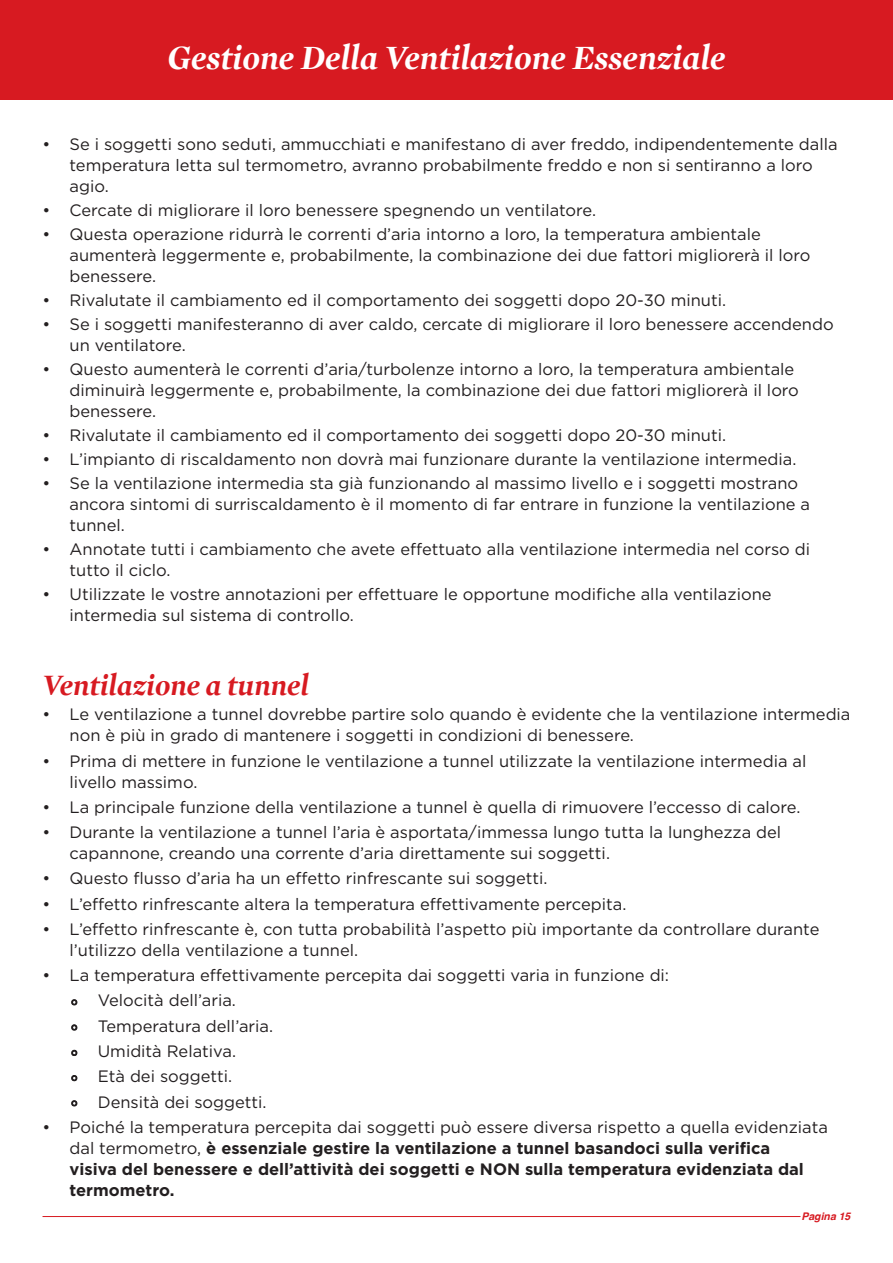
<style>
.page{position:relative;width:893px;height:1263px;background:#fff}
.page>*{position:absolute;margin:0;border:0;box-sizing:border-box;transform-origin:0 0}
.t1{font:italic 700 34.5px "Mercury Display";color:#fff}
.t2{font:italic 700 30px "Mercury Display";color:#d71a21}
.t3{font:16.5px/21px "Gotham";color:#231f20}
.t4{font:700 16.5px/21px "Gotham";color:#231f20}
.t5{font:italic 700 10.5px "Helvetica";color:#d71a21}
.s1{font-family:"Whitney"}
.s2{font-weight:400}
</style>
<div class="page">
<div style="left:0;top:0;width:893px;height:100px;background:#d71a21"></div>
<hr style="left:43px;top:1216px;width:757px;height:1px;background:#d71a21">
<h1 class="t1" style="left:167px;top:37px;width:560px">Gestione Della Ventilazione Essenziale</h1>
<p class="t3" style="left:70px;top:134px;width:769px;text-indent:-27px">• Se i soggetti sono seduti, ammucchiati e manifestano di aver freddo, indipendentemente dalla temperatura letta sul termometro, avranno probabilmente freddo e non si sentiranno a loro agio.</p>
<p class="t3" style="left:43px;top:200px;width:555px">• Cercate di migliorare il loro benessere spegnendo un ventilatore.</p>
<p class="t3" style="left:70px;top:224px;width:742px;text-indent:-27px">• Questa operazione ridurrà le correnti d’aria intorno a loro, la temperatura ambientale aumenterà leggermente e, probabilmente, la combinazione dei due fattori migliorerà il loro benessere.</p>
<p class="t3" style="left:43px;top:290px;width:685px">• Rivalutate il cambiamento ed il comportamento dei soggetti dopo 20-30 minuti.</p>
<p class="t3" style="left:70px;top:314px;width:766px;text-indent:-27px">• Se i soggetti manifesteranno di aver caldo, cercate di migliorare il loro benessere accendendo un ventilatore.</p>
<p class="t3" style="left:70px;top:359px;width:731px;text-indent:-27px">• Questo aumenterà le correnti d’aria/turbolenze intorno a loro, la temperatura ambientale diminuirà leggermente e, probabilmente, la combinazione dei due fattori migliorerà il loro benessere.</p>
<p class="t3" style="left:43px;top:424px;width:685px">• Rivalutate il cambiamento ed il comportamento dei soggetti dopo 20-30 minuti.</p>
<p class="t3" style="left:43px;top:448px;width:755px">• L’impianto di riscaldamento non dovrà mai funzionare durante la ventilazione intermedia.</p>
<p class="t3" style="left:70px;top:472px;width:742px;text-indent:-27px">• Se la ventilazione intermedia sta già funzionando al massimo livello e i soggetti mostrano ancora sintomi di surriscaldamento è il momento di far entrare in funzione la ventilazione a tunnel.</p>
<p class="t3" style="left:70px;top:538px;width:742px;text-indent:-27px">• Annotate tutti i cambiamento che avete effettuato alla ventilazione intermedia nel corso di tutto il ciclo.</p>
<p class="t3" style="left:70px;top:583px;width:704px;text-indent:-27px">• Utilizzate le vostre annotazioni per effettuare le opportune modifiche alla ventilazione intermedia sul sistema di controllo.</p>
<h2 class="t2" style="left:43px;top:667px;width:268px">Ventilazione a tunnel</h2>
<p class="t3" style="left:70px;top:704px;width:782px;text-indent:-27px">• Le ventilazione a tunnel dovrebbe partire solo quando è evidente che la ventilazione intermedia non è più in grado di mantenere i soggetti in condizioni di benessere.</p>
<p class="t3" style="left:70px;top:750px;width:738px;text-indent:-27px">• Prima di mettere in funzione le ventilazione a tunnel utilizzate la ventilazione intermedia al livello massimo.</p>
<p class="t3" style="left:43px;top:796px;width:760px">• La principale funzione della ventilazione a tunnel è quella di rimuovere l’eccesso di calore.</p>
<p class="t3" style="left:70px;top:821px;width:713px;text-indent:-27px">• Durante la ventilazione a tunnel l’aria è asportata/immessa lungo tutta la lunghezza del capannone, creando una corrente d’aria direttamente sui soggetti.</p>
<p class="t3" style="left:43px;top:868px;width:507px">• Questo flusso d’aria ha un effetto rinfrescante sui soggetti.</p>
<p class="t3" style="left:43px;top:893px;width:585px">• L’effetto rinfrescante altera la temperatura effettivamente percepita.</p>
<p class="t3" style="left:70px;top:918px;width:751px;text-indent:-27px">• L’effetto rinfrescante è, con tutta probabilità l’aspetto più importante da controllare durante l’utilizzo della ventilazione a tunnel.</p>
<p class="t3" style="left:71px;top:962px;width:600px;line-height:25.2px;text-indent:-28px">• La temperatura effettivamente percepita dai soggetti varia in funzione di: <span class="s1">°</span> Velocità dell’aria.<br><span class="s1">°</span> Temperatura dell’aria.<br><span class="s1">°</span> Umidità Relativa.<br><span class="s1">°</span> Età dei soggetti.<br><span class="s1">°</span> Densità dei soggetti.</p>
<p class="t4" style="left:70px;top:1116px;width:760px;text-indent:-27px"><span class="s2">• Poiché la temperatura percepita dai soggetti può essere diversa rispetto a quella evidenziata dal termometro,</span> è essenziale gestire la ventilazione a tunnel basandoci sulla verifica<br>visiva del benessere e dell’attività dei soggetti e NON sulla temperatura evidenziata dal termometro.</p>
<p class="t5" style="left:801px;top:1208px;width:51px">Pagina 15</p>
</div>
